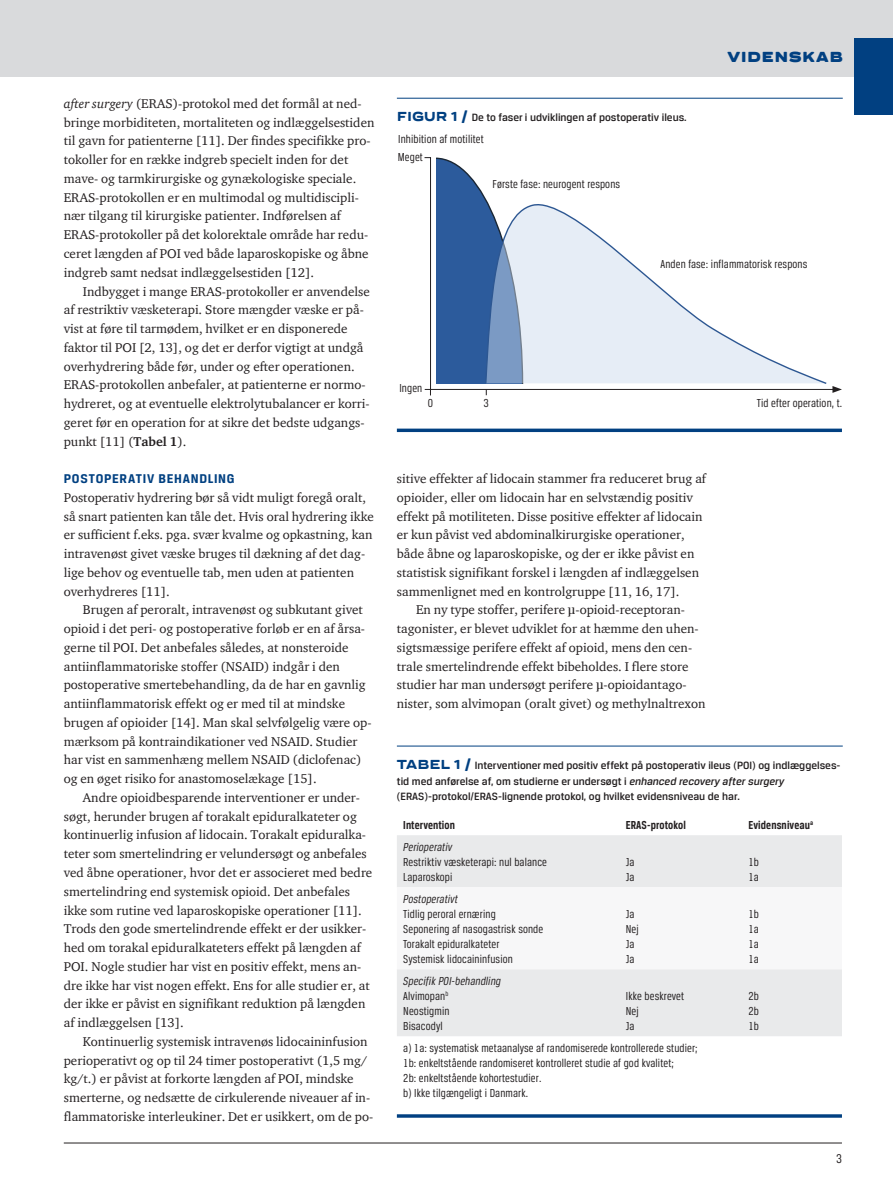
<style>
.page{position:relative;width:893px;height:1191px;background:#fff}
.page>*{position:absolute;margin:0;border:0;box-sizing:border-box;transform-origin:0 0}
.t1{font:900 expanded 15px "Praktika Rnd";letter-spacing:.025em;color:#014081}
.t2{font:700 13.5px "Breuer Text";letter-spacing:.055em;color:#014081}
.t3{font:13.5px "Breuer Condensed";color:#231f20}
.t4{font:13.05px/18.8px "ITC Charter Com";color:#231f20}
.t5{font:12.3px/15px "Breuer Condensed";letter-spacing:.01em;color:#231f20}
.t6{font:700 12.3px "Breuer Condensed";letter-spacing:.01em;color:#231f20}
.t7{font:italic 12.3px "Breuer Condensed";letter-spacing:.01em;color:#231f20}
.t8{font:500 11.25px/15.8px "Breuer Text";color:#231f20}
.s1{font-style:italic}
.s2{font-weight:700}
.s3{font-family:"Praktika Rnd";font-weight:800;font-stretch:expanded;font-size:13.5px;color:#014081}
</style>
<div class="page">
<hr style="left:64px;top:1142px;width:778px;height:1px;background:#231f20">
<hr style="left:397px;top:98px;width:446px;height:1px;background:#014081">
<svg style="left:430px;top:158px;width:412px;height:238px"></svg>
<svg style="left:397px;top:428px;width:445px;height:4px;background:#275c94"></svg>
<hr style="left:397px;top:745px;width:446px;height:1px;background:#014081">
<div style="left:397px;top:835px;width:445px;height:201px;background:#e9eaeb"></div>
<svg style="left:397px;top:887px;width:445px;height:82px"></svg>
<hr style="left:397px;top:1114px;width:445px;height:3px;background:#014081">
<div style="left:0;top:0;width:893px;height:77px;background:#d9dadc"></div>
<div style="left:855px;top:38px;width:38px;height:39px;background:#014081"></div>
<div style="left:855px;top:77px;width:38px;height:38px;background:#014081"></div>
<p class="t4" style="left:64px;top:94px;width:312px"><span class="s1">after surgery</span> (ERAS)-protokol med det formål at ned&shy;bringe morbiditeten, mortaliteten og indlæggelsestiden til gavn for patienterne [11]. Der findes specifikke pro&shy;tokoller for en række indgreb specielt inden for det mave- og tarmkirurgiske og gynækologiske speciale.<br>ERAS-protokollen er en multimodal og multidiscipli&shy;nær tilgang til kirurgiske patienter. Indførelsen af ERAS-protokoller på det kolorektale område har redu&shy;ceret længden af POI ved både laparoskopiske og åbne indgreb samt nedsat indlæggelsestiden [12].</p>
<p class="t4" style="left:64px;top:281px;width:308px;text-indent:19px">Indbygget i mange ERAS-protokoller er anvendelse af restriktiv væsketerapi. Store mængder væske er på&shy;vist at føre til tarmødem, hvilket er en disponerede faktor til POI [2, 13], og det er derfor vigtigt at undgå overhydrering både før, under og efter operationen.<br>ERAS-protokollen anbefaler, at patienterne er normo&shy;hydreret, og at eventuelle elektrolytubalancer er korri&shy;geret før en operation for at sikre det bedste udgangs&shy;punkt [11] (<span class="s2">Tabel 1</span>).</p>
<p class="t2" style="left:64px;top:471px;width:172px">POSTOPERATIV BEHANDLING</p>
<p class="t4" style="left:64px;top:488px;width:312px">Postoperativ hydrering bør så vidt muligt foregå oralt, så snart patienten kan tåle det. Hvis oral hydrering ikke er sufficient f.eks. pga. svær kvalme og opkastning, kan intravenøst givet væske bruges til dækning af det dag&shy;lige behov og eventuelle tab, men uden at patienten overhydreres [11].</p>
<p class="t4" style="left:64px;top:600px;width:309px;text-indent:19px">Brugen af peroralt, intravenøst og subkutant givet opioid i det peri- og postoperative forløb er en af årsa&shy;gerne til POI. Det anbefales således, at nonsteroide antiinflammatoriske stoffer (NSAID) indgår i den postoperative smertebehandling, da de har en gavnlig antiinflammatorisk effekt og er med til at mindske brugen af opioider [14]. Man skal selvfølgelig være op&shy;mærksom på kontraindikationer ved NSAID. Studier har vist en sammenhæng mellem NSAID (diclofenac) og en øget risiko for anastomoselækage [15].</p>
<p class="t4" style="left:64px;top:788px;width:310px;text-indent:19px">Andre opioidbesparende interventioner er under&shy;søgt, herunder brugen af torakalt epiduralkateter og kontinuerlig infusion af lidocain. Torakalt epiduralka&shy;teter som smertelindring er velundersøgt og anbefales ved åbne operationer, hvor det er associeret med bedre smertelindring end systemisk opioid. Det anbefales ikke som rutine ved laparoskopiske operationer [11].<br>Trods den gode smertelindrende effekt er der usikker&shy;hed om torakal epiduralkateters effekt på længden af POI. Nogle studier har vist en positiv effekt, mens an&shy;dre ikke har vist nogen effekt. Ens for alle studier er, at der ikke er påvist en signifikant reduktion på længden af indlæggelsen [13].</p>
<p class="t4" style="left:64px;top:1031px;width:311px;text-indent:19px">Kontinuerlig systemisk intravenøs lidocaininfusion perioperativt og op til 24 timer postoperativt (1,5 mg/ kg/t.) er påvist at forkorte længden af POI, mindske smerterne, og nedsætte de cirkulerende niveauer af in&shy;flammatoriske interleukiner. Det er usikkert, om de po-</p>
<p class="t8" style="left:397px;top:109px;width:291px"><span class="s3">FIGUR 1 /</span> De to faser i udviklingen af postoperativ ileus.</p>
<p class="t5" style="left:398px;top:131px;width:87px">Inhibition af motilitet</p>
<p class="t5" style="left:398px;top:150px;width:27px">Meget</p>
<p class="t5" style="left:493px;top:177px;width:129px">Første fase: neurogent respons</p>
<p class="t1" style="left:727px;top:43px;width:117px">VIDENSKAB</p>
<p class="t5" style="left:399px;top:380px;width:24px">Ingen</p>
<p class="t5" style="left:428px;top:395px;width:7px">0</p>
<p class="t5" style="left:484px;top:395px;width:7px">3</p>
<p class="t5" style="left:660px;top:256px;width:148px">Anden fase: inflammatorisk respons</p>
<p class="t5" style="left:757px;top:395px;width:87px">Tid efter operation, t.</p>
<p class="t4" style="left:397px;top:469px;width:311px">sitive effekter af lidocain stammer fra reduceret brug af</p>
<p class="t4" style="left:397px;top:488px;width:298px">opioider, eller om lidocain har en selvstændig positiv</p>
<p class="t4" style="left:397px;top:506px;width:307px">effekt på motiliteten. Disse positive effekter af lidocain</p>
<p class="t4" style="left:397px;top:525px;width:289px">er kun påvist ved abdominalkirurgiske operationer,</p>
<p class="t4" style="left:397px;top:544px;width:299px">både åbne og laparoskopiske, og der er ikke påvist en</p>
<p class="t4" style="left:397px;top:563px;width:304px">statistisk signifikant forskel i længden af indlæggelsen</p>
<p class="t4" style="left:397px;top:581px;width:284px">sammenlignet med en kontrolgruppe [11, 16, 17].</p>
<p class="t4" style="left:416px;top:600px;width:269px">En ny type stoffer, perifere μ-opioid-receptoran-</p>
<p class="t4" style="left:397px;top:619px;width:303px">tagonister, er blevet udviklet for at hæmme den uhen-</p>
<p class="t4" style="left:397px;top:638px;width:297px">sigtsmæssige perifere effekt af opioid, mens den cen-</p>
<p class="t4" style="left:397px;top:656px;width:293px">trale smertelindrende effekt bibeholdes. I flere store</p>
<p class="t4" style="left:397px;top:675px;width:290px">studier har man undersøgt perifere μ-opioidantago-</p>
<p class="t4" style="left:397px;top:694px;width:310px">nister, som alvimopan (oralt givet) og methylnaltrexon</p>
<p class="t8" style="left:397px;top:757px;width:445px"><span class="s3">TABEL 1 /</span> Interventioner med positiv effekt på postoperativ ileus (POI) og indlæggelses&shy;tid med anførelse af, om studierne er undersøgt i <span class="s1">enhanced recovery after surgery </span>(ERAS)-protokol/ERAS-lignende protokol, og hvilket evidensniveau de har.</p>
<p class="t6" style="left:403px;top:818px;width:53px">Intervention</p>
<p class="t6" style="left:626px;top:818px;width:62px">ERAS-protokol</p>
<p class="t6" style="left:748px;top:818px;width:66px">Evidensniveau<sup>a</sup></p>
<p class="t7" style="left:403px;top:840px;width:50px">Perioperativ</p>
<p class="t5" style="left:403px;top:854px;width:145px">Restriktiv væsketerapi: nul balance<br>Laparoskopi</p>
<p class="t5" style="left:626px;top:854px;width:10px">Ja<br>Ja</p>
<p class="t5" style="left:748px;top:854px;width:12px">1b<br>1a</p>
<p class="t7" style="left:403px;top:892px;width:56px">Postoperativt</p>
<p class="t5" style="left:403px;top:906px;width:142px">Tidlig peroral ernæring<br>Seponering af nasogastrisk sonde<br>Torakalt epiduralkateter<br>Systemisk lidocaininfusion</p>
<p class="t5" style="left:626px;top:906px;width:14px">Ja<br>Nej<br>Ja<br>Ja</p>
<p class="t5" style="left:748px;top:906px;width:12px;text-align:justify">1b 1a 1a 1a</p>
<p class="t5" style="left:403px;top:973px;width:99px"><span class="s1">Specifik POI-behandling<br></span>Alvimopan<sup>b<br></sup>Neostigmin<br>Bisacodyl</p>
<p class="t5" style="left:626px;top:988px;width:60px">Ikke beskrevet<br>Nej<br>Ja</p>
<p class="t5" style="left:748px;top:988px;width:12px;text-align:justify">2b 2b 1b</p>
<p class="t5" style="left:403px;top:1040px;width:296px">a) 1a: systematisk metaanalyse af randomiserede kontrollerede studier; 1b: enkeltstående randomiseret kontrolleret studie af god kvalitet;<br>2b: enkeltstående kohortestudier.<br>b) Ikke tilgængeligt i Danmark.</p>
<p class="t3" style="left:836px;top:1150px;width:7px">3</p>
</div>
